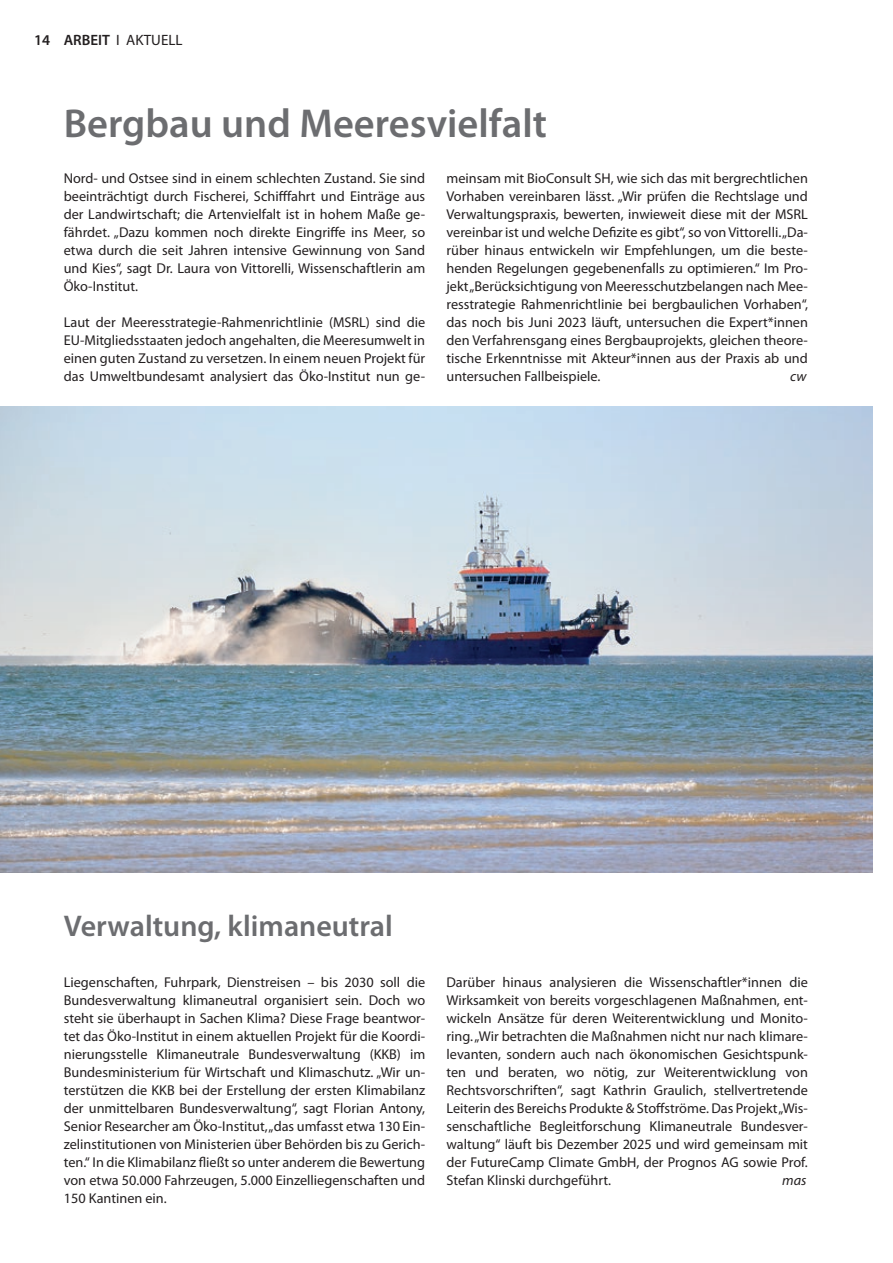
<style>
.page{position:relative;width:893px;height:1263px;background:#fff}
.page>*{position:absolute;margin:0;border:0;box-sizing:border-box;transform-origin:0 0}
.t1{font:600 40.5px "Myriad Pro";color:#6c6d70}
.t2{font:600 30px "Myriad Pro";color:#6c6d70}
.t3{font:600 15px "Myriad Pro";color:#231f20}
.t4{font:14.25px/18px "Myriad Pro";color:#231f20;text-align:justify}
.t5{font:italic 14.25px "Myriad Pro";color:#231f20}
.s1{font-weight:400}
</style>
<div class="page">
<img style="left:0;top:407px;width:873px;height:465px">
<p class="t3" style="left:34px;top:31px;width:150px">14 ARBEIT <span class="s1">I AKTUELL</span></p>
<h1 class="t1" style="left:64px;top:97px;width:485px">Bergbau und Meeresvielfalt</h1>
<p class="t4" style="left:64px;top:169px;width:363px">Nord- und Ostsee sind in einem schlechten Zustand. Sie sind beeinträchtigt durch Fischerei, Schifffahrt und Einträge aus der Landwirtschaft; die Artenvielfalt ist in hohem Maße ge&shy;fährdet. „Dazu kommen noch direkte Eingriffe ins Meer, so etwa durch die seit Jahren intensive Gewinnung von Sand und Kies“, sagt Dr. Laura von Vittorelli, Wissenschaftlerin am Öko-Institut.</p>
<p class="t4" style="left:64px;top:313px;width:363px">Laut der Meeresstrategie-Rahmenrichtlinie (MSRL) sind die EU-Mitgliedsstaaten jedoch angehalten, die Meeresumwelt in einen guten Zustand zu versetzen. In einem neuen Projekt für das Umweltbundesamt analysiert das Öko-Institut nun ge-</p>
<p class="t4" style="left:446px;top:169px;width:363px">meinsam mit BioConsult SH, wie sich das mit bergrechtlichen Vorhaben vereinbaren lässt. „Wir prüfen die Rechtslage und Verwaltungspraxis, bewerten, inwieweit diese mit der MSRL vereinbar ist und welche Defizite es gibt“, so von Vittorelli. „Da&shy;rüber hinaus entwickeln wir Empfehlungen, um die beste&shy;henden Regelungen gegebenenfalls zu optimieren.“ Im Pro&shy;jekt „Berücksichtigung von Meeresschutzbelangen nach Mee&shy;resstrategie Rahmenrichtlinie bei bergbaulichen Vorhaben“, das noch bis Juni 2023 läuft, untersuchen die Expert*innen den Verfahrensgang eines Bergbauprojekts, gleichen theore&shy;tische Erkenntnisse mit Akteur*innen aus der Praxis ab und untersuchen Fallbeispiele.</p>
<p class="t5" style="left:790px;top:368px;width:18px">cw</p>
<h2 class="t2" style="left:64px;top:907px;width:331px">Verwaltung, klimaneutral</h2>
<p class="t4" style="left:64px;top:973px;width:363px">Liegenschaften, Fuhrpark, Dienstreisen – bis 2030 soll die Bundesverwaltung klimaneutral organisiert sein. Doch wo steht sie überhaupt in Sachen Klima? Diese Frage beantwor&shy;tet das Öko-Institut in einem aktuellen Projekt für die Koordi&shy;nierungsstelle Klimaneutrale Bundesverwaltung (KKB) im Bundesministerium für Wirtschaft und Klimaschutz. „Wir un&shy;terstützen die KKB bei der Erstellung der ersten Klimabilanz der unmittelbaren Bundesverwaltung“, sagt Florian Antony, Senior Researcher am Öko-Institut, „das umfasst etwa 130 Ein&shy;zelinstitutionen von Ministerien über Behörden bis zu Gerich&shy;ten.“ In die Klimabilanz fließt so unter anderem die Bewertung von etwa 50.000 Fahrzeugen, 5.000 Einzelliegenschaften und 150 Kantinen ein.</p>
<p class="t4" style="left:446px;top:973px;width:363px">Darüber hinaus analysieren die Wissenschaftler*innen die Wirksamkeit von bereits vorgeschlagenen Maßnahmen, ent&shy;wickeln Ansätze für deren Weiterentwicklung und Monito&shy;ring. „Wir betrachten die Maßnahmen nicht nur nach klimare&shy;levanten, sondern auch nach ökonomischen Gesichtspunk&shy;ten und beraten, wo nötig, zur Weiterentwicklung von Rechtsvorschriften“, sagt Kathrin Graulich, stellvertretende Leiterin des Bereichs Produkte &amp; Stoffströme. Das Projekt „Wis&shy;senschaftliche Begleitforschung Klimaneutrale Bundesver&shy;waltung“ läuft bis Dezember 2025 und wird gemeinsam mit der FutureCamp Climate GmbH, der Prognos AG sowie Prof.<br>Stefan Klinski durchgeführt.</p>
<p class="t5" style="left:782px;top:1172px;width:26px">mas</p>
</div>
